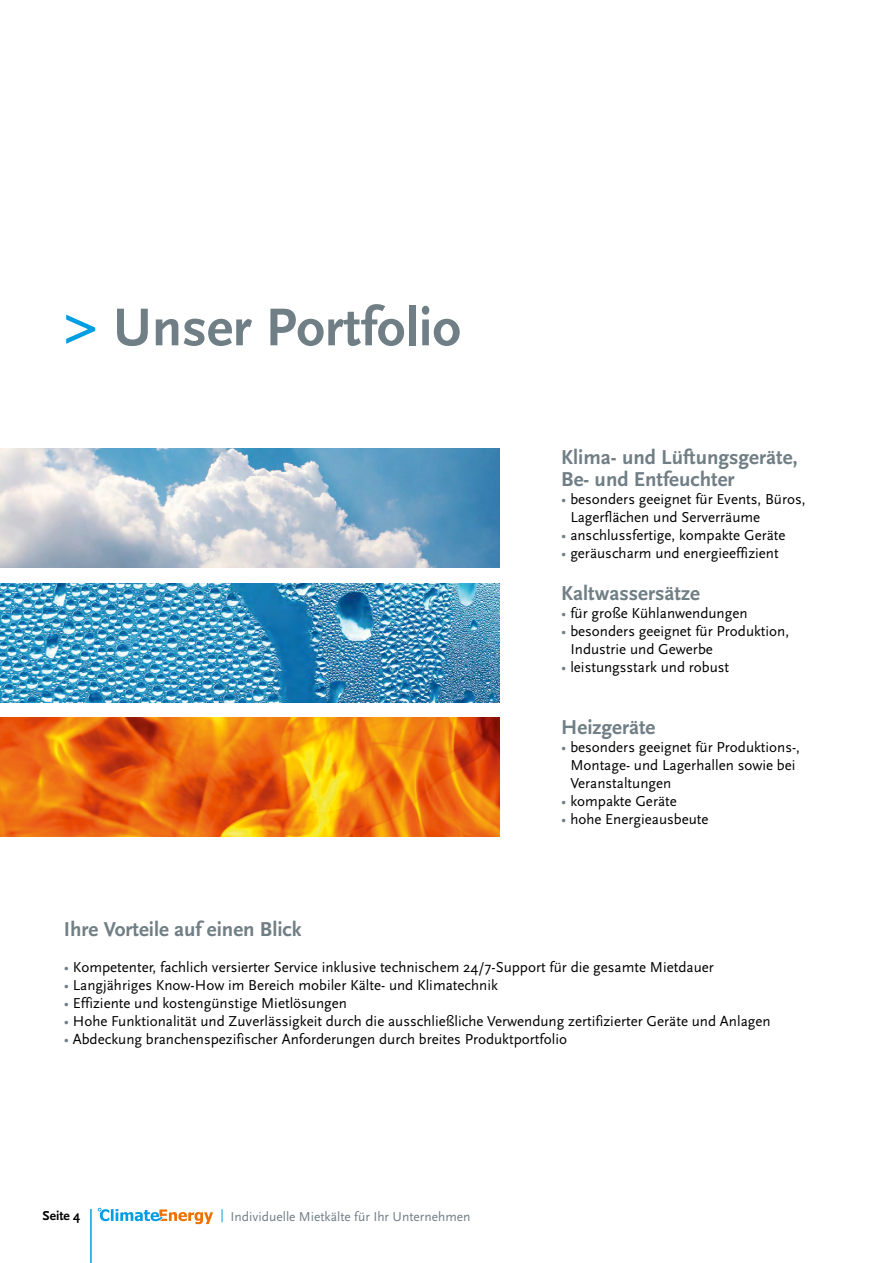
<style>
.page{position:relative;width:893px;height:1263px;background:#fff}
.page>*{position:absolute;margin:0;border:0;box-sizing:border-box;transform-origin:0 0}
.t1{font:700 55.5px "Scala Sans";color:#707e85}
.t2{font:700 21px/22.5px "Scala Sans";color:#707e85}
.t3{font:15px/18px "Scala Sans";color:#000}
.t4{font:13.5px "Scala Sans";color:#707e85}
.t5{font:700 13.5px "Scala Sans";color:#000}
.s1{font-size:61.5px;color:#009ee3}
.s2{color:#707e85}
.s3{color:#009ee3}
</style>
<div class="page">
<svg style="left:98px;top:1208px;width:115px;height:16px"></svg>
<hr style="left:90px;top:1209px;width:2px;height:54px;background:#009ee3">
<img style="left:0;top:448px;width:500px;height:119px">
<img style="left:0;top:718px;width:500px;height:119px">
<img style="left:0;top:583px;width:500px;height:119px">
<h1 class="t1" style="left:64px;top:297px;width:399px"><span class="s1">&gt;</span> Unser Portfolio</h1>
<h2 class="t2" style="left:561px;top:446px;width:238px">Klima- und Lüftungsgeräte,<br>Be- und Entfeuchter</h2>
<p class="t3" style="left:570px;top:491px;width:237px;text-indent:-9px"><span class="s2">•</span> besonders geeignet für Events, Büros,<br>Lagerflächen und Serverräume</p>
<p class="t3" style="left:561px;top:527px;width:226px"><span class="s2">•</span> anschlussfertige, kompakte Geräte</p>
<p class="t3" style="left:561px;top:545px;width:219px"><span class="s2">•</span> geräuscharm und energieeffizient</p>
<h2 class="t2" style="left:561px;top:583px;width:140px">Kaltwassersätze</h2>
<p class="t3" style="left:561px;top:605px;width:188px"><span class="s2">•</span> für große Kühlanwendungen</p>
<p class="t3" style="left:570px;top:623px;width:220px;text-indent:-9px"><span class="s2">•</span> besonders geeignet für Produktion,<br>Industrie und Gewerbe</p>
<p class="t3" style="left:561px;top:659px;width:169px"><span class="s2">•</span> leistungsstark und robust</p>
<h2 class="t2" style="left:561px;top:716px;width:96px">Heizgeräte</h2>
<p class="t3" style="left:570px;top:738px;width:231px;text-indent:-9px"><span class="s2">•</span> besonders geeignet für Produktions-,<br>Montage- und Lagerhallen sowie bei<br>Veranstaltungen</p>
<p class="t3" style="left:561px;top:792px;width:117px"><span class="s2">•</span> kompakte Geräte</p>
<p class="t3" style="left:561px;top:810px;width:149px"><span class="s2">•</span> hohe Energieausbeute</p>
<h2 class="t2" style="left:64px;top:918px;width:239px">Ihre Vorteile auf einen Blick</h2>
<p class="t3" style="left:64px;top:958px;width:652px"><span class="s2">•</span> Kompetenter, fachlich versierter Service inklusive technischem 24/7-Support für die gesamte Mietdauer</p>
<p class="t3" style="left:64px;top:976px;width:436px"><span class="s2">•</span> Langjähriges Know-How im Bereich mobiler Kälte- und Klimatechnik</p>
<p class="t3" style="left:64px;top:994px;width:285px"><span class="s2">•</span> Effiziente und kostengünstige Mietlösungen</p>
<p class="t3" style="left:64px;top:1012px;width:708px"><span class="s2">•</span> Hohe Funktionalität und Zuverlässigkeit durch die ausschließliche Verwendung zertifizierter Geräte und Anlagen</p>
<p class="t3" style="left:64px;top:1030px;width:505px"><span class="s2">•</span> Abdeckung branchenspezifischer Anforderungen durch breites Produktportfolio</p>
<p class="t5" style="left:43px;top:1208px;width:39px">Seite 4</p>
<p class="t4" style="left:220px;top:1209px;width:252px"><span class="s3">|</span> Individuelle Mietkälte für Ihr Unternehmen</p>
</div>
